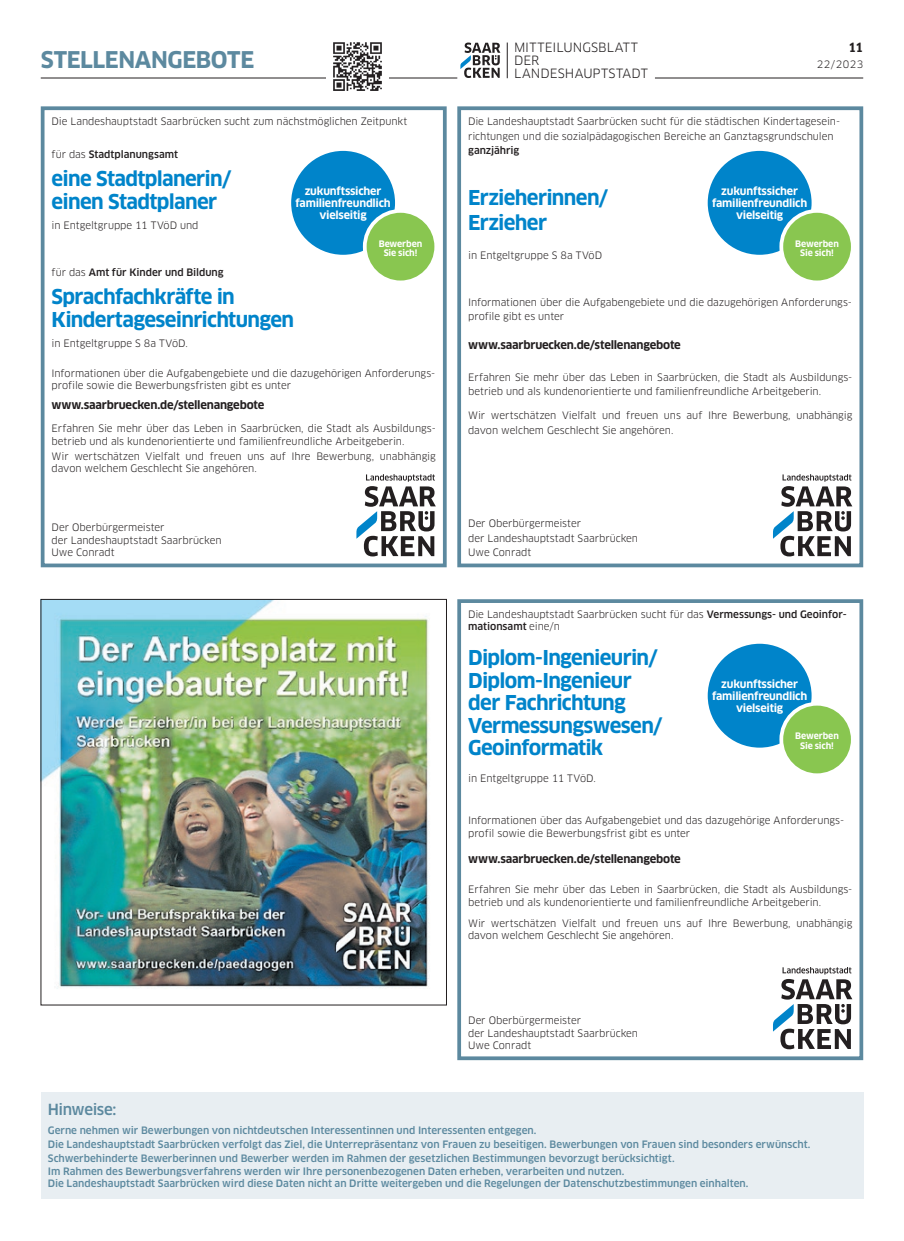
<style>
.page{position:relative;width:904px;height:1241px;background:#fff}
.page>*{position:absolute;margin:0;border:0;box-sizing:border-box;transform-origin:0 0}
.t1{font:700 22.5px "Clan OT";letter-spacing:-.015em;color:#5c899f}
.t2{font:700 20px/22.5px "Clan OT";letter-spacing:-.04em;color:#0084ca}
.t3{font:500 15px "Clan OT";letter-spacing:-.03em;color:#5c899f}
.t4{font:12.5px/12.8px "Clan OT";letter-spacing:.005em;color:#231f20}
.t5{font:700 12.5px "Clan OT";color:#231f20;scale:.95 1}
.t6{font:700 11.25px "Clan OT";letter-spacing:-.015em;color:#231f20}
.t7{font:700 10.88px/11.9px "Clan OT";letter-spacing:-.025em;color:#fff;text-align:center}
.t8{font:10px/12.5px "Clan OT";letter-spacing:-.005em;color:#231f20}
.t9{font:500 10px/13.6px "Clan OT";color:#5c899f}
.t10{font:500 10px "Clan OT";color:#231f20}
.t11{font:700 8.75px/9.6px "Clan OT";letter-spacing:-.02em;color:#fff;text-align:center}
.s1{font-weight:400}
.s2{font-weight:500}
</style>
<div class="page">
<hr style="left:655px;top:78px;width:208px;height:1px;background:#231f20">
<hr style="left:41px;top:78px;width:416px;height:1px;background:#231f20">
<svg style="left:460px;top:43px;width:40px;height:35px"></svg>
<hr style="left:507px;top:43px;width:1px;height:35px;background:#231f20">
<img style="left:327px;top:43px;width:62px;height:47px">
<div style="left:41px;top:1091px;width:822px;height:107px;background:#e8eef2"></div>
<svg style="left:356px;top:474px;width:80px;height:82px"></svg>
<div style="left:41px;top:106px;width:405px;height:461px;border:4px solid #5c899f"></div>
<div style="left:291px;top:151px;width:104px;height:104px;background:#0084ca;border-radius:50%"></div>
<div style="left:365px;top:211px;width:71px;height:71px;background:#89c650;border-radius:50%"></div>
<div style="left:363px;top:209px;width:75px;height:75px;border:4px solid #fff;border-radius:50%"></div>
<svg style="left:773px;top:967px;width:79px;height:82px"></svg>
<div style="left:457px;top:599px;width:406px;height:460px;border:4px solid #5c899f"></div>
<div style="left:707px;top:643px;width:104px;height:104px;background:#0084ca;border-radius:50%"></div>
<div style="left:781px;top:703px;width:71px;height:72px;background:#89c650;border-radius:50%"></div>
<div style="left:779px;top:701px;width:75px;height:76px;border:4px solid #fff;border-radius:50%"></div>
<svg style="left:773px;top:474px;width:79px;height:82px"></svg>
<div style="left:457px;top:106px;width:406px;height:461px;border:4px solid #5c899f"></div>
<div style="left:707px;top:151px;width:104px;height:104px;background:#0084ca;border-radius:50%"></div>
<div style="left:781px;top:211px;width:71px;height:71px;background:#89c650;border-radius:50%"></div>
<div style="left:779px;top:209px;width:75px;height:75px;border:4px solid #fff;border-radius:50%"></div>
<img style="left:43px;top:601px;width:386px;height:388px">
<h1 class="t1" style="left:41px;top:47px;width:215px">Stellenangebote</h1>
<p class="t8" style="left:52px;top:115px;width:357px">Die Landeshauptstadt Saarbrücken sucht zum nächstmöglichen Zeitpunkt</p>
<p class="t10" style="left:52px;top:148px;width:128px"><span class="s1">für das</span> Stadtplanungsamt</p>
<h2 class="t2" style="left:52px;top:168px;width:181px">eine Stadtplanerin/ einen Stadtplaner</h2>
<p class="t8" style="left:52px;top:219px;width:148px">in Entgeltgruppe 11 TVöD und</p>
<p class="t10" style="left:52px;top:266px;width:173px"><span class="s1">für das</span> Amt für Kinder und Bildung</p>
<h2 class="t2" style="left:52px;top:286px;width:244px">Sprachfachkräfte in<br>Kindertageseinrichtungen</h2>
<p class="t8" style="left:52px;top:337px;width:138px">in Entgeltgruppe S 8a TVöD.</p>
<p class="t8" style="left:52px;top:366px;width:385px">I nformationen über die Aufgabengebiete und die dazugehörigen Anforderungs&shy;profile sowie die Bewerbungsfristen gibt es unter</p>
<p class="t6" style="left:52px;top:398px;width:214px">www.saarbruecken.de/stellenangebote</p>
<p class="t8" style="left:52px;top:422px;width:386px">Erfahren Sie mehr über das Leben in Saarbrücken, die Stadt als Ausbildungs&shy;betrieb und als kundenorientierte und familienfreundliche Arbeitgeberin.</p>
<p class="t8" style="left:52px;top:449px;width:386px">Wir wertschätzen Vielfalt und freuen uns auf I hre Bewerbung, unabhängig davon welchem Geschlecht Sie angehören.</p>
<p class="t7" style="left:295px;top:185px;width:97px">zukunftssicher familienfreundlich vielseitig</p>
<p class="t11" style="left:379px;top:238px;width:45px">Bewerben<br>Sie sich!</p>
<p class="t8" style="left:52px;top:521px;width:171px">Der Oberbürgermeister<br>der Landeshauptstadt Saarbrücken<br>Uwe Conradt</p>
<p class="t4" style="left:514px;top:41px;width:135px">Mitteilungsblatt der<br>Landeshauptstadt</p>
<p class="t5" style="left:848px;top:40px;width:17px">11</p>
<p class="t8" style="left:816px;top:58px;width:48px">22/2023</p>
<p class="t8" style="left:468px;top:114px;width:373px;line-height:14.6px">Die Landeshauptstadt Saarbrücken sucht für die städtischen Kindertagesein&shy;richtungen und die sozialpädagogischen Bereiche an Ganztagsgrundschulen</p>
<p class="t10" style="left:468px;top:145px;width:53px">ganzjährig</p>
<h2 class="t2" style="left:468px;top:186px;width:141px;line-height:24.6px">Erzieherinnen/<br>Erzieher</h2>
<p class="t8" style="left:468px;top:249px;width:134px">in Entgeltgruppe S 8a TVöD</p>
<p class="t8" style="left:468px;top:295px;width:385px;line-height:14.6px">I nformationen über die Aufgabengebiete und die dazugehörigen Anforderungs&shy;profile gibt es unter</p>
<p class="t6" style="left:468px;top:338px;width:214px">www.saarbruecken.de/stellenangebote</p>
<p class="t8" style="left:468px;top:370px;width:386px;line-height:14.6px">Erfahren Sie mehr über das Leben in Saarbrücken, die Stadt als Ausbildungs&shy;betrieb und als kundenorientierte und familienfreundliche Arbeitgeberin.</p>
<p class="t8" style="left:468px;top:408px;width:386px;line-height:14.6px">Wir wertschätzen Vielfalt und freuen uns auf I hre Bewerbung, unabhängig davon welchem Geschlecht Sie angehören.</p>
<p class="t7" style="left:712px;top:185px;width:97px">zukunftssicher familienfreundlich vielseitig</p>
<p class="t11" style="left:795px;top:238px;width:45px">Bewerben<br>Sie sich!</p>
<p class="t8" style="left:468px;top:516px;width:171px;line-height:14.6px">Der Oberbürgermeister<br>der Landeshauptstadt Saarbrücken<br>Uwe Conradt</p>
<p class="t8" style="left:468px;top:608px;width:380px">D ie Landeshauptstadt Saarbrücken sucht für das <span class="s2">Vermessungs- und Geoinfor&shy;mationsamt</span> eine/n</p>
<h2 class="t2" style="left:468px;top:646px;width:196px">Diplom-Ingenieurin/<br>Diplom-Ingenieur der Fachrichtung<br>Vermessungswesen/<br>Geoinformatik</h2>
<p class="t8" style="left:468px;top:771px;width:129px">in Entgeltgruppe 11 TVöD.</p>
<p class="t8" style="left:468px;top:814px;width:377px">I nformationen über das Aufgabengebiet und das dazugehörige Anforderungs&shy;profil sowie die Bewerbungsfrist gibt es unter</p>
<p class="t6" style="left:468px;top:852px;width:214px">www.saarbruecken.de/stellenangebote</p>
<p class="t8" style="left:468px;top:883px;width:386px">Erfahren Sie mehr über das Leben in Saarbrücken, die Stadt als Ausbildungs&shy;betrieb und als kundenorientierte und familienfreundliche Arbeitgeberin.</p>
<p class="t8" style="left:468px;top:916px;width:386px">Wir wertschätzen Vielfalt und freuen uns auf I hre Bewerbung, unabhängig davon welchem Geschlecht Sie angehören.</p>
<p class="t7" style="left:712px;top:678px;width:97px">zukunftssicher familienfreundlich vielseitig</p>
<p class="t11" style="left:795px;top:731px;width:45px">Bewerben<br>Sie sich!</p>
<p class="t8" style="left:468px;top:1014px;width:171px">Der Oberbürgermeister<br>der Landeshauptstadt Saarbrücken<br>Uwe Conradt</p>
<h3 class="t3" style="left:48px;top:1100px;width:70px">Hinweise:</h3>
<p class="t9" style="left:48px;top:1123px;width:764px">Gerne nehmen wir Bewerbungen von nichtdeutschen Interessentinnen und Interessenten entgegen.<br>Die Landeshauptstadt Saarbrücken verfolgt das Ziel, die Unterrepräsentanz von Frauen zu beseitigen. Bewerbungen von Frauen sind besonders erwünscht.<br>Schwerbehinderte Bewerberinnen und Bewerber werden im Rahmen der gesetzlichen Bestimmungen bevorzugt berücksichtigt.<br>Im Rahmen des Bewerbungsverfahrens werden wir Ihre personenbezogenen Daten erheben, verarbeiten und nutzen.</p>
<p class="t9" style="left:48px;top:1176px;width:702px">Die Landeshauptstadt Saarbrücken wird diese Daten nicht an Dritte weitergeben und die Regelungen der Datenschutzbestimmungen einhalten.</p>
</div>
